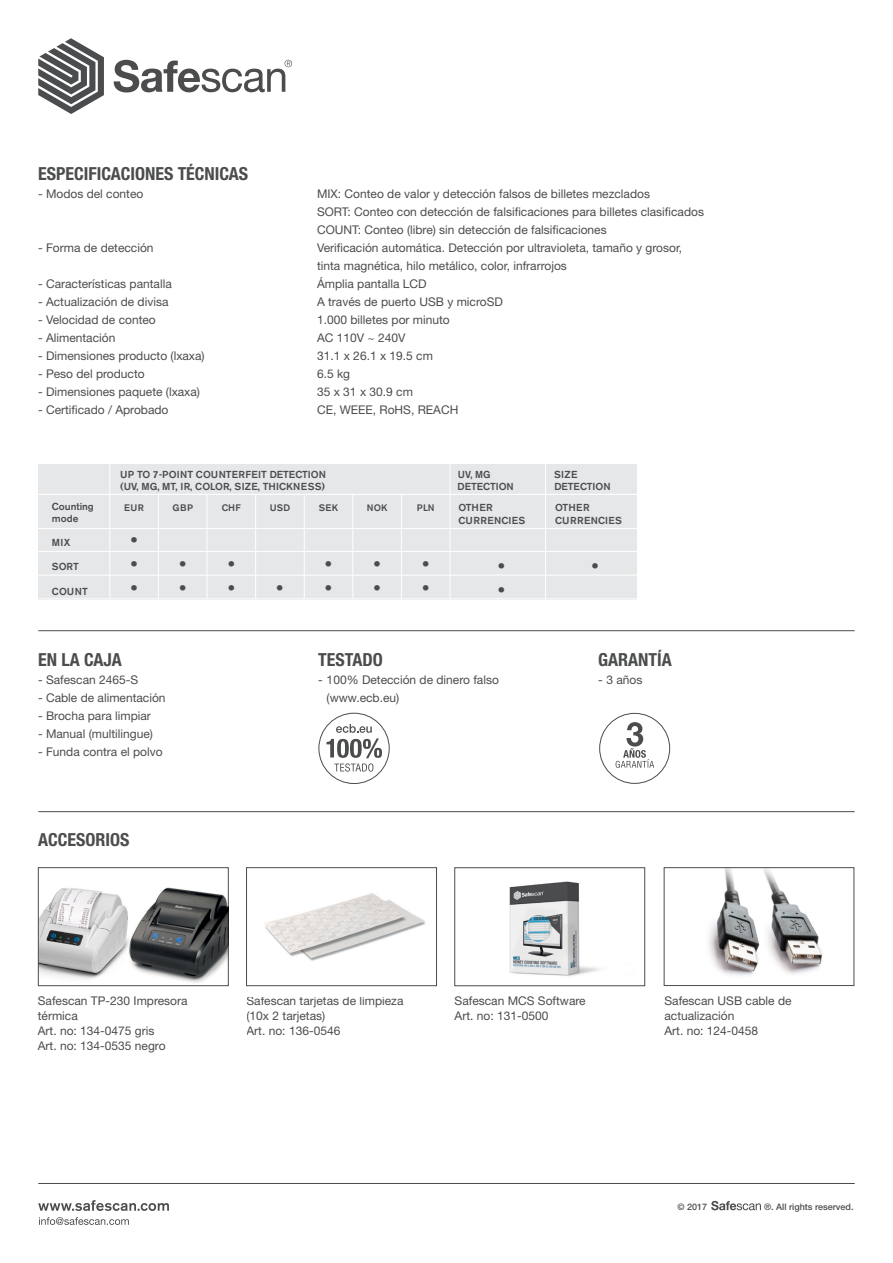
<style>
.page{position:relative;width:893px;height:1263px;background:#fff}
.page>*{position:absolute;margin:0;border:0;box-sizing:border-box;transform-origin:0 0}
.t1{font:700 condensed 18px "Helvetica Neue LT Std";color:#4b4c4d}
.t2{font:700 17.55px "Akzidenz Grotesk BE";color:#4b4c4d}
.Art_no{font:12px/15px "Helvetica Neue LT Std";color:#4b4c4d}
.t3{font:500 10.05px "Akzidenz Grotesk BE";color:#4b4c4d}
.t4{font:500 10.05px "Akzidenz Grotesk BE";letter-spacing:.02em;color:#4b4c4d}
.t5{font:500 10.05px "Akzidenz Grotesk BE";letter-spacing:.04em;color:#4b4c4d}
.t6{font:500 9.45px "Akzidenz Grotesk BE";letter-spacing:.04em;color:#4b4c4d}
.Art_no-2{font:500 9px "Helvetica Neue LT Std";color:#4b4c4d}
</style>
<div class="page">
<hr style="left:38px;top:630px;width:817px;height:1px;background:#4b4c4d">
<hr style="left:38px;top:1183px;width:817px;height:1px;background:#4b4c4d">
<hr style="left:38px;top:811px;width:817px;height:1px;background:#4b4c4d">
<svg style="left:38px;top:1200px;width:131px;height:11px"></svg>
<svg style="left:39px;top:1217px;width:90px;height:8px"></svg>
<svg style="left:38px;top:38px;width:66px;height:76px"></svg>
<svg style="left:114px;top:60px;width:178px;height:33px"></svg>
<svg style="left:711px;top:1201px;width:50px;height:9px"></svg>
<img style="left:40px;top:888px;width:65px;height:91px">
<div style="left:38px;top:867px;width:190px;height:119px;border:1px solid #4b4c4d"></div>
<img style="left:105px;top:871px;width:123px;height:115px">
<img style="left:509px;top:881px;width:91px;height:95px">
<div style="left:455px;top:867px;width:190px;height:119px;border:1px solid #4b4c4d"></div>
<img style="left:264px;top:893px;width:162px;height:68px">
<div style="left:246px;top:867px;width:191px;height:119px;border:1px solid #4b4c4d"></div>
<img style="left:708px;top:869px;width:115px;height:107px">
<div style="left:664px;top:867px;width:190px;height:119px;border:1px solid #4b4c4d"></div>
<div style="left:38px;top:464px;width:599px;height:135px;background:#e6e7e9"></div>
<hr style="left:34px;top:528px;width:604px;height:1px;background:#fff">
<hr style="left:34px;top:551px;width:604px;height:1px;background:#fff">
<hr style="left:34px;top:575px;width:604px;height:1px;background:#fff">
<hr style="left:34px;top:494px;width:604px;height:1px;background:#fff">
<hr style="left:110px;top:463px;width:1px;height:136px;background:#fff">
<hr style="left:158px;top:494px;width:1px;height:105px;background:#fff">
<hr style="left:207px;top:494px;width:1px;height:105px;background:#fff">
<hr style="left:304px;top:494px;width:1px;height:105px;background:#fff">
<hr style="left:255px;top:494px;width:1px;height:105px;background:#fff">
<hr style="left:353px;top:494px;width:1px;height:105px;background:#fff">
<hr style="left:401px;top:494px;width:1px;height:105px;background:#fff">
<hr style="left:450px;top:463px;width:1px;height:136px;background:#fff">
<hr style="left:545px;top:463px;width:1px;height:136px;background:#fff">
<div style="left:599px;top:713px;width:71px;height:71px;border:1px solid #4b4c4d;border-radius:50%"></div>
<svg style="left:616px;top:722px;width:38px;height:46px"></svg>
<div style="left:318px;top:713px;width:72px;height:71px;border:1px solid #4b4c4d;border-radius:50%"></div>
<svg style="left:326px;top:724px;width:56px;height:48px"></svg>
<p class="t1" style="left:38px;top:163px;width:212px">ESPECIFICACIONES TÉCNICAS</p>
<p class="Art_no" style="left:38px;top:186px;width:107px">- Modos del conteo</p>
<p class="Art_no" style="left:317px;top:186px;width:334px">MIX: Conteo de valor y detección falsos de billetes mezclados</p>
<p class="Art_no" style="left:317px;top:204px;width:388px">SORT: Conteo con detección de falsificaciones para billetes clasificados</p>
<p class="Art_no" style="left:317px;top:222px;width:291px">COUNT: Conteo (libre) sin detección de falsificaciones</p>
<p class="Art_no" style="left:38px;top:240px;width:117px">- Forma de detección</p>
<p class="Art_no" style="left:317px;top:240px;width:367px">Verificación automática. Detección por ultravioleta, tamaño y grosor,</p>
<p class="Art_no" style="left:317px;top:258px;width:251px">tinta magnética, hilo metálico, color, infrarrojos</p>
<p class="Art_no" style="left:38px;top:276px;width:135px">- Características pantalla</p>
<p class="Art_no" style="left:317px;top:276px;width:111px">Ámplia pantalla LCD</p>
<p class="Art_no" style="left:38px;top:294px;width:132px">- Actualización de divisa</p>
<p class="Art_no" style="left:317px;top:294px;width:187px">A través de puerto USB y microSD</p>
<p class="Art_no" style="left:38px;top:312px;width:119px">- Velocidad de conteo</p>
<p class="Art_no" style="left:317px;top:312px;width:134px">1.000 billetes por minuto</p>
<p class="Art_no" style="left:38px;top:330px;width:79px">- Alimentación</p>
<p class="Art_no" style="left:317px;top:330px;width:90px">AC 110V ~ 240V</p>
<p class="Art_no" style="left:38px;top:348px;width:168px">- Dimensiones producto (lxaxa)</p>
<p class="Art_no" style="left:317px;top:348px;width:117px">31.1 x 26.1 x 19.5 cm</p>
<p class="Art_no" style="left:38px;top:366px;width:108px">- Peso del producto</p>
<p class="Art_no" style="left:317px;top:366px;width:35px">6.5 kg</p>
<p class="Art_no" style="left:38px;top:384px;width:164px">- Dimensiones paquete (lxaxa)</p>
<p class="Art_no" style="left:317px;top:384px;width:97px">35 x 31 x 30.9 cm</p>
<p class="Art_no" style="left:38px;top:402px;width:132px">- Certificado / Aprobado</p>
<p class="Art_no" style="left:317px;top:402px;width:143px">CE, WEEE, RoHS, REACH</p>
<p class="t3" style="left:52px;top:500px;width:44px">Counting</p>
<p class="t3" style="left:52px;top:512px;width:28px">mode</p>
<p class="t3" style="left:52px;top:536px;width:20px">MIX</p>
<p class="t3" style="left:52px;top:561px;width:28px">SORT</p>
<p class="t3" style="left:52px;top:585px;width:37px">COUNT</p>
<p class="t3" style="left:120px;top:468px;width:207px">UP TO 7-POINT COUNTERFEIT DETECTION</p>
<p class="t3" style="left:458px;top:468px;width:34px">UV, MG</p>
<p class="t3" style="left:554px;top:468px;width:25px">SIZE</p>
<p class="t4" style="left:120px;top:481px;width:207px">(UV, MG, MT, IR, COLOR, SIZE, THICKNESS)</p>
<p class="t3" style="left:458px;top:481px;width:58px">DETECTION</p>
<p class="t3" style="left:554px;top:481px;width:58px">DETECTION</p>
<p class="t3" style="left:555px;top:501px;width:36px">OTHER</p>
<p class="t5" style="left:555px;top:514px;width:68px">CURRENCIES</p>
<p class="t2" style="left:592px;top:556px;width:7px">•</p>
<p class="t6" style="left:173px;top:501px;width:22px">GBP</p>
<p class="t6" style="left:222px;top:501px;width:21px">CHF</p>
<p class="t6" style="left:270px;top:501px;width:22px">USD</p>
<p class="t6" style="left:319px;top:501px;width:21px">SEK</p>
<p class="t6" style="left:367px;top:501px;width:22px">NOK</p>
<p class="t3" style="left:458px;top:501px;width:36px">OTHER</p>
<p class="t5" style="left:458px;top:514px;width:68px">CURRENCIES</p>
<p class="t2" style="left:498px;top:556px;width:7px">•</p>
<p class="t2" style="left:498px;top:580px;width:7px">•</p>
<p class="t6" style="left:417px;top:501px;width:19px">PLN</p>
<p class="t6" style="left:124px;top:501px;width:21px">EUR</p>
<p class="t2" style="left:131px;top:530px;width:7px">•</p>
<p class="t2" style="left:131px;top:554px;width:7px">•</p>
<p class="t2" style="left:131px;top:578px;width:7px">•</p>
<p class="t2" style="left:180px;top:554px;width:7px">•</p>
<p class="t2" style="left:180px;top:578px;width:7px">•</p>
<p class="t2" style="left:228px;top:554px;width:7px">•</p>
<p class="t2" style="left:228px;top:578px;width:7px">•</p>
<p class="t2" style="left:326px;top:554px;width:7px">•</p>
<p class="t2" style="left:326px;top:578px;width:7px">•</p>
<p class="t2" style="left:374px;top:554px;width:7px">•</p>
<p class="t2" style="left:374px;top:578px;width:7px">•</p>
<p class="t2" style="left:423px;top:554px;width:7px">•</p>
<p class="t2" style="left:423px;top:578px;width:7px">•</p>
<p class="t2" style="left:277px;top:578px;width:7px">•</p>
<p class="t1" style="left:38px;top:649px;width:85px">EN LA CAJA</p>
<p class="Art_no" style="left:38px;top:672px;width:102px">- Safescan 2465-S</p>
<p class="Art_no" style="left:38px;top:690px;width:129px">- Cable de alimentación</p>
<p class="Art_no" style="left:38px;top:708px;width:114px">- Brocha para limpiar</p>
<p class="Art_no" style="left:38px;top:726px;width:116px">- Manual (multilingue)</p>
<p class="Art_no" style="left:38px;top:744px;width:126px">- Funda contra el polvo</p>
<p class="t1" style="left:38px;top:829px;width:93px">ACCESORIOS</p>
<p class="t1" style="left:318px;top:649px;width:66px">TESTADO</p>
<p class="Art_no" style="left:318px;top:672px;width:182px">- 100% Detección de dinero falso</p>
<p class="Art_no" style="left:327px;top:690px;width:74px">(www.ecb.eu)</p>
<p class="t1" style="left:598px;top:649px;width:75px">GARANTÍA</p>
<p class="Art_no" style="left:598px;top:672px;width:46px">- 3 años</p>
<p class="Art_no" style="left:38px;top:993px;width:151px">Safescan TP-230 Impresora térmica</p>
<p class="Art_no" style="left:38px;top:1023px;width:118px">Art. no: 134-0475 gris</p>
<p class="Art_no" style="left:38px;top:1038px;width:129px">Art. no: 134-0535 negro</p>
<p class="Art_no" style="left:247px;top:993px;width:158px">Safescan tarjetas de limpieza</p>
<p class="Art_no" style="left:247px;top:1008px;width:80px">(10x 2 tarjetas)</p>
<p class="Art_no" style="left:247px;top:1023px;width:95px">Art. no: 136-0546</p>
<p class="Art_no" style="left:455px;top:993px;width:133px">Safescan MCS Software</p>
<p class="Art_no" style="left:455px;top:1008px;width:95px">Art. no: 131-0500</p>
<p class="Art_no" style="left:664px;top:993px;width:129px">Safescan USB cable de actualización</p>
<p class="Art_no" style="left:664px;top:1023px;width:95px">Art. no: 124-0458</p>
<p class="Art_no-2" style="left:678px;top:1202px;width:31px">© 2017</p>
<p class="Art_no-2" style="left:764px;top:1202px;width:91px">®. All rights reserved.</p>
</div>
